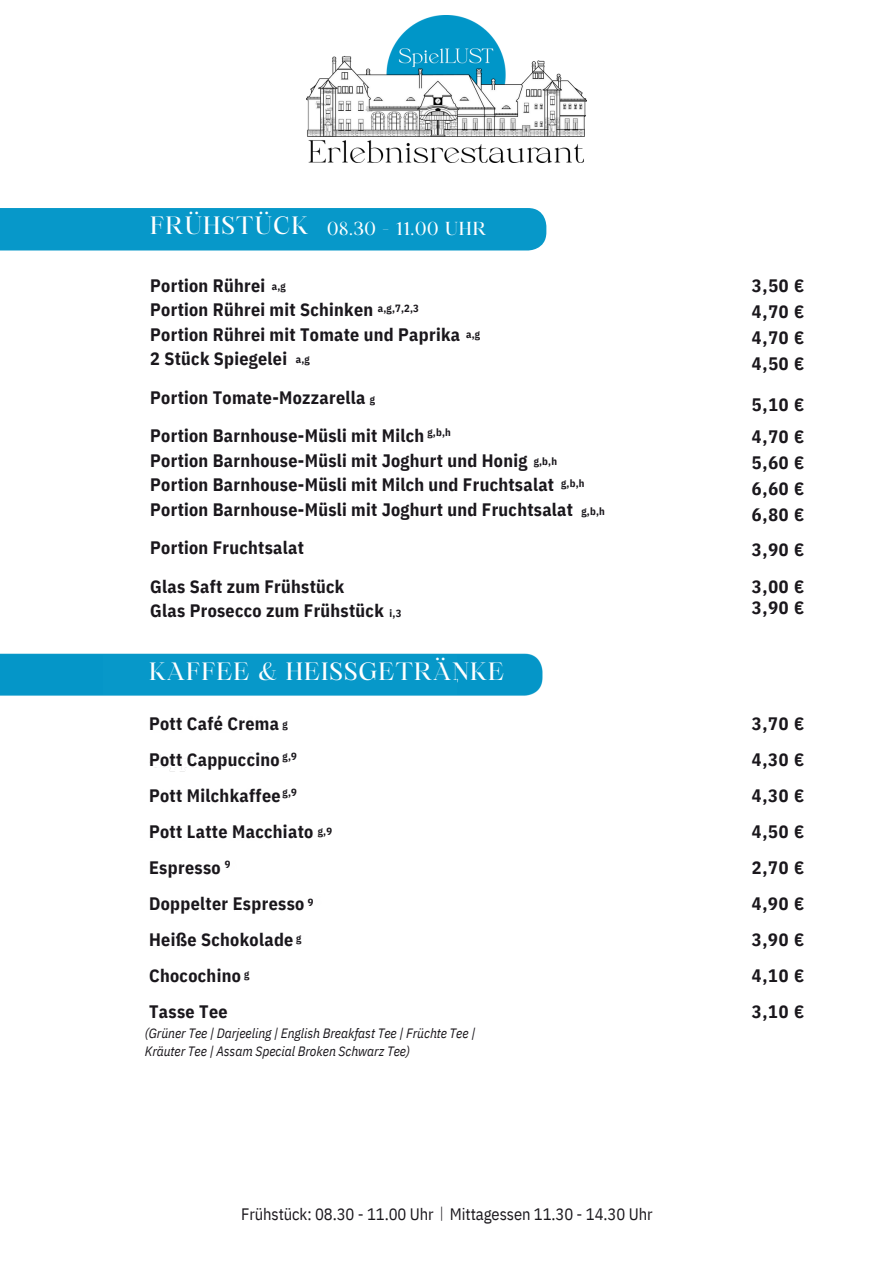
<style>
.page{position:relative;width:894px;height:1264px;background:#fff}
.page>*{position:absolute;margin:0;border:0;box-sizing:border-box;transform-origin:0 0}
.t1{font:24px "Maharlika";letter-spacing:.04em;color:#fff}
.t2{font:700 18px/36px "IBM Plex Sans Cond";letter-spacing:.015em;color:#1a171c}
.t3{font:18px "Maharlika";letter-spacing:.04em;color:#fff}
.t4{font:16.5px "IBM Plex Sans Cond";letter-spacing:-.005em;color:#1a171c}
.t5{font:italic 13.5px/18px "IBM Plex Sans Cond";letter-spacing:-.005em;color:#1a171c}
.t6{font:700 10.5px "IBM Plex Sans Cond";color:#1a171c}
.s1{font-family:"Noto Sans CJ Ksc"}
</style>
<div class="page">
<img style="left:306px;top:15px;width:280px;height:148px">
<div style="left:0;top:208px;width:546px;height:42px;background:#0798c9"></div>
<div style="left:145px;top:209px;width:338px;height:37px;background:#0798c9"></div>
<img style="left:0;top:653px;width:543px;height:43px">
<div style="left:103px;top:655px;width:353px;height:40px;background:#0798c9"></div>
<p class="t1" style="left:150px;top:216px;width:159px">FRÜHSTÜCK</p>
<h3 class="t3" style="left:327px;top:221px;width:160px">08.30 - 11.00 UHR</h3>
<p class="t2" style="left:150px;top:273px;width:311px;line-height:24.5px">Portion Rührei<br>Portion Rührei mit Schinken<br>Portion Rührei mit Tomate und Paprika<br>2 Stück Spiegelei</p>
<h1 class="t2" style="left:150px;top:379px;width:217px">Portion Tomate-Mozzarella</h1>
<h2 class="t2" style="left:150px;top:423px;width:424px;line-height:24.5px">Portion Barnhouse-Müsli mit Milch<br>Portion Barnhouse-Müsli mit Joghurt und Honig Portion Barnhouse-Müsli mit Milch und Fruchtsalat Portion Barnhouse-Müsli mit Joghurt und Fruchtsalat</h2>
<h3 class="t2" style="left:150px;top:529px;width:155px">Portion Fruchtsalat</h3>
<h3 class="t2" style="left:150px;top:574px;width:235px;line-height:24.5px">Glas Saft zum Frühstück<br>Glas Prosecco zum Frühstück</h3>
<p class="t6" style="left:272px;top:279px;width:15px">a,g</p>
<h3 class="t6" style="left:378px;top:301px;width:42px">a,g,7,2,3</h3>
<p class="t6" style="left:466px;top:327px;width:15px">a,g</p>
<p class="t6" style="left:296px;top:352px;width:15px">a,g</p>
<p class="t6" style="left:370px;top:392px;width:7px">g</p>
<p class="t6" style="left:427px;top:425px;width:25px">g,b,h</p>
<p class="t6" style="left:533px;top:454px;width:25px">g,b,h</p>
<p class="t6" style="left:561px;top:476px;width:25px">g,b,h</p>
<p class="t6" style="left:581px;top:504px;width:25px">g,b,h</p>
<p class="t6" style="left:389px;top:606px;width:13px">i,3</p>
<h1 class="t1" style="left:149px;top:662px;width:356px">KAFFEE &amp; HEISSGETRÄNKE</h1>
<h3 class="t2" style="left:751px;top:267px;width:54px">3,50 €</h3>
<h3 class="t2" style="left:751px;top:293px;width:54px">4,70 €</h3>
<h3 class="t2" style="left:751px;top:319px;width:54px">4,70 €</h3>
<p class="t2" style="left:751px;top:345px;width:54px">4,50 €</p>
<p class="t2" style="left:751px;top:386px;width:54px">5,10 €</p>
<p class="t2" style="left:751px;top:418px;width:54px">4,70 €</p>
<p class="t2" style="left:751px;top:444px;width:54px">5,60 €</p>
<p class="t2" style="left:751px;top:470px;width:54px">6,60 €</p>
<p class="t2" style="left:751px;top:496px;width:54px">6,80 €</p>
<p class="t2" style="left:751px;top:531px;width:54px">3,90 €</p>
<p class="t2" style="left:751px;top:568px;width:54px">3,00 €</p>
<p class="t2" style="left:751px;top:589px;width:54px">3,90 €</p>
<p class="t2" style="left:149px;top:705px;width:166px">Pott Café Crema<br>Pott Cappuccino<br>Pott Milchkaffee<br>Pott Latte Macchiato<br>Espresso<br>Doppelter Espresso<br>Heiße Schokolade<br>Chocochino<br>Tasse Tee</p>
<p class="t2" style="left:751px;top:704px;width:54px;text-align:justify">3,70 € 4,30 € 4,30 € 4,50 € 2,70 € 4,90 € 3,90 € 4,10 € 3,10 €</p>
<p class="t5" style="left:145px;top:1023px;width:332px">(Grüner Tee | Darjeeling | English Breakfast Tee | Früchte Tee |<br>Kräuter Tee | Assam Special Broken Schwarz Tee)</p>
<p class="t6" style="left:282px;top:717px;width:7px">g</p>
<p class="t6" style="left:282px;top:749px;width:16px">g,9</p>
<p class="t6" style="left:282px;top:785px;width:16px">g,9</p>
<p class="t6" style="left:318px;top:823px;width:16px">g,9</p>
<p class="t6" style="left:225px;top:857px;width:7px">9</p>
<p class="t6" style="left:308px;top:895px;width:7px">9</p>
<h5 class="t6" style="left:296px;top:931px;width:7px">g</h5>
<h3 class="t6" style="left:244px;top:967px;width:7px">g</h3>
<h3 class="t4" style="left:241px;top:1202px;width:413px">Frühstück: 08.30 - 11.00 Uhr<span class="s1">︱</span>Mittagessen 11.30 - 14.30 Uhr</h3>
</div>
